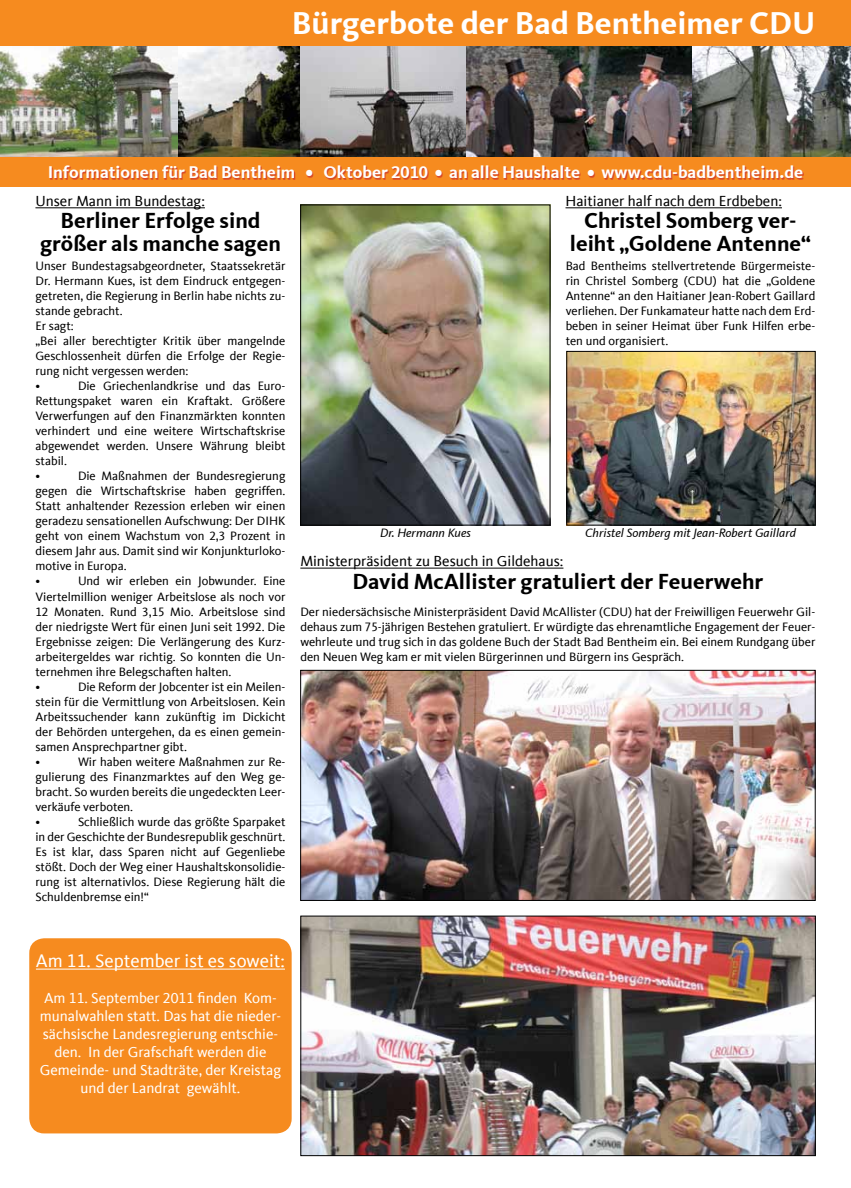
<style>
.page{position:relative;width:851px;height:1188px;background:#fff}
.page>*{position:absolute;margin:0;border:0;box-sizing:border-box;transform-origin:0 0}
.t1{font:700 32.5px "CDU Kievit Tab";color:#fff}
.t2{font:700 22.5px/22.5px "CDU Kievit Tab";color:#000;text-align:center}
.t3{font:18.75px "CDU Kievit Tab";color:#fff}
.t4{font:700 17.5px "CDU Kievit Tab";color:#fff}
.t5{font:15px/18px "CDU Kievit Tab";color:#fff;text-align:center}
.t6{font:15px "CDU Kievit Tab";color:#000}
.t7{font:12.5px/15px "CDU Kievit Tab";color:#000}
.t8{font:italic 12.5px "CDU Kievit Tab";color:#000}
</style>
<div class="page">
<img style="left:0;top:45px;width:850px;height:112px">
<div style="left:0;top:157px;width:850px;height:30px;background:#f68b1f"></div>
<div style="left:0;top:0;width:850px;height:45px;background:#f68b1f"></div>
<div style="left:50px;top:166px;width:753px;height:13px;background:#cf342b;opacity:.75"></div>
<div style="left:29px;top:937px;width:262px;height:195px;background:#f68b1f;border-radius:15px"></div>
<hr style="left:36px;top:968px;width:249px;height:1px;background:#fff">
<hr style="left:35px;top:207px;width:170px;height:1px;background:#000">
<img style="left:302px;top:206px;width:246px;height:317px">
<div style="left:300px;top:204px;width:250px;height:321px;border:1px solid #000"></div>
<hr style="left:300px;top:567px;width:263px;height:1px;background:#000">
<img style="left:302px;top:671px;width:511px;height:227px">
<div style="left:300px;top:669px;width:515px;height:231px;border:1px solid #000"></div>
<img style="left:302px;top:917px;width:511px;height:236px">
<hr style="left:565px;top:207px;width:216px;height:1px;background:#000">
<img style="left:568px;top:353px;width:245px;height:170px">
<div style="left:566px;top:351px;width:249px;height:174px;border:1px solid #000"></div>
<h1 class="t1" style="left:292px;top:4px;width:525px">Bürgerbote der Bad Bentheimer CDU</h1>
<h3 class="t4" style="left:48px;top:162px;width:757px">Informationen für Bad Bentheim • Oktober 2010 • an alle Haushalte • www.cdu-badbentheim.de</h3>
<p class="t6" style="left:35px;top:192px;width:171px">Unser Mann im Bundestag:</p>
<h2 class="t2" style="left:40px;top:210px;width:242px">Berliner Erfolge sind größer als manche sagen</h2>
<p class="t7" style="left:35px;top:258px;width:251px">Unser Bundestagsabgeordneter, Staatssekretär<br>Dr. Hermann Kues, ist dem Eindruck entgegen&shy;getreten, die Regierung in Berlin habe nichts zu&shy;stande gebracht.<br>Er sagt:<br>„Bei aller berechtigter Kritik über mangelnde<br>Geschlossenheit dürfen die Erfolge der Regie&shy;rung nicht vergessen werden:<br>•</p>
<p class="t7" style="left:35px;top:378px;width:251px;text-indent:43px">Die Griechenlandkrise und das Euro-<br>Rettungspaket waren ein Kraftakt. Größere<br>Verwerfungen auf den Finanzmärkten konnten verhindert und eine weitere Wirtschaftskrise abgewendet werden. Unsere Währung bleibt stabil.<br>•</p>
<p class="t7" style="left:35px;top:468px;width:251px;text-indent:43px">Die Maßnahmen der Bundesregierung gegen die Wirtschaftskrise haben gegriffen.<br>Statt anhaltender Rezession erleben wir einen geradezu sensationellen Aufschwung: Der DIHK geht von einem Wachstum von 2,3 Prozent in diesem Jahr aus. Damit sind wir Konjunkturloko&shy;motive in Europa.<br>•</p>
<p class="t7" style="left:35px;top:573px;width:251px;text-indent:43px">Und wir erleben ein Jobwunder. Eine Viertelmillion weniger Arbeitslose als noch vor 12 Monaten. Rund 3,15 Mio. Arbeitslose sind der niedrigste Wert für einen Juni seit 1992. Die Ergebnisse zeigen: Die Verlängerung des Kurz&shy;arbeitergeldes war richtig. So konnten die Un&shy;ternehmen ihre Belegschaften halten.<br>•</p>
<p class="t7" style="left:35px;top:678px;width:251px;text-indent:43px">Die Reform der Jobcenter ist ein Meilen&shy;stein für die Vermittlung von Arbeitslosen. Kein Arbeitssuchender kann zukünftig im Dickicht der Behörden untergehen, da es einen gemein&shy;samen Ansprechpartner gibt.<br>•</p>
<p class="t7" style="left:35px;top:753px;width:251px;text-indent:43px">Wir haben weitere Maßnahmen zur Re&shy;gulierung des Finanzmarktes auf den Weg ge&shy;bracht. So wurden bereits die ungedeckten Leer&shy;verkäufe verboten.<br>•</p>
<p class="t7" style="left:35px;top:813px;width:251px;text-align:justify;text-indent:43px">Schließlich wurde das größte Sparpaket in der Geschichte der Bundesrepublik geschnürt.<br>Es ist klar, dass Sparen nicht auf Gegenliebe stößt. Doch der Weg einer Haushaltskonsolidie&shy;rung ist alternativlos. Diese Regierung hält die Schuldenbremse ein!“</p>
<p class="t6" style="left:565px;top:192px;width:218px">Haitianer half nach dem Erdbeben:</p>
<h2 class="t2" style="left:569px;top:210px;width:242px">Christel Somberg ver&shy;leiht „Goldene Antenne“</h2>
<p class="t7" style="left:565px;top:258px;width:251px;text-align:justify">Bad Bentheims stellvertretende Bürgermeiste&shy;rin Christel Somberg (CDU) hat die „Goldene Antenne“ an den Haitianer Jean-Robert Gaillard verliehen. Der Funkamateur hatte nach dem Erd&shy;beben in seiner Heimat über Funk Hilfen erbe&shy;ten und organisiert.</p>
<p class="t8" style="left:585px;top:525px;width:212px">Christel Somberg mit Jean-Robert Gaillard</p>
<p class="t8" style="left:380px;top:525px;width:92px">Dr. Hermann Kues</p>
<p class="t6" style="left:300px;top:552px;width:264px">Ministerpräsident zu Besuch in Gildehaus:</p>
<h2 class="t2" style="left:352px;top:570px;width:412px">David McAllister gratuliert der Feuerwehr</h2>
<p class="t7" style="left:300px;top:603px;width:516px;text-align:justify">Der niedersächsische Ministerpräsident David McAllister (CDU) hat der Freiwilligen Feuerwehr Gil&shy;dehaus zum 75-jährigen Bestehen gratuliert. Er würdigte das ehrenamtliche Engagement der Feuer&shy;wehrleute und trug sich in das goldene Buch der Stadt Bad Bentheim ein. Bei einem Rundgang über den Neuen Weg kam er mit vielen Bürgerinnen und Bürgern ins Gespräch.</p>
<h3 class="t3" style="left:36px;top:949px;width:250px">Am 11. September ist es soweit:</h3>
<p class="t5" style="left:40px;top:988px;width:243px">Am 11. September 2011 finden Kom&shy;munalwahlen statt. Das hat die nieder&shy;sächsische Landesregierung entschie&shy;den. In der Grafschaft werden die Gemeinde- und Stadträte, der Kreistag und der Landrat gewählt.</p>
</div>
